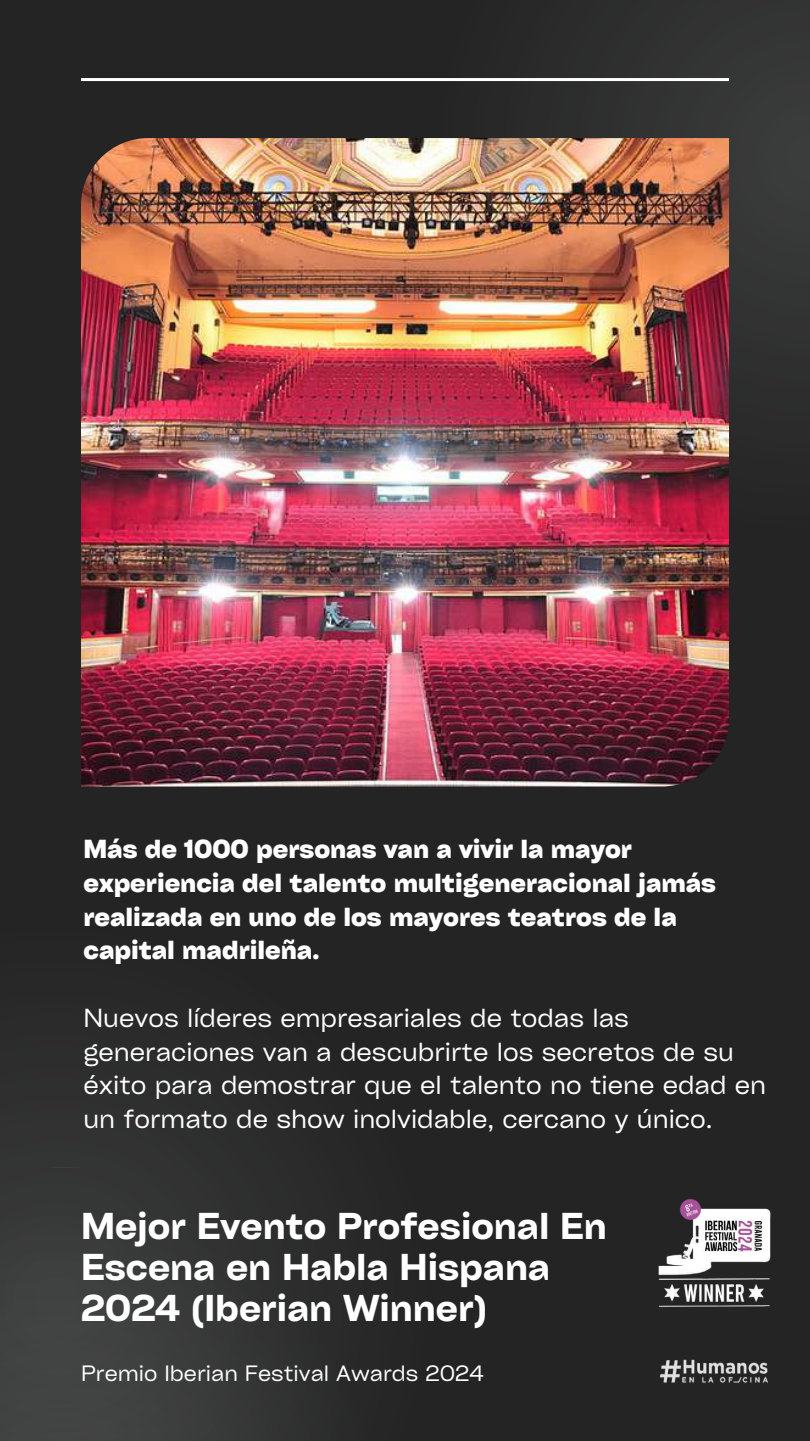
<style>
.page{position:relative;width:810px;height:1441px;background:#fff}
.page>*{position:absolute;margin:0;border:0;box-sizing:border-box;transform-origin:0 0}
.t1{font:35.8px/40.9px "Cy Grotesk Key Demi";color:#fff}
.t2{font:25px/33.8px "Cy Grotesk Key";color:#fff}
.t3{font:700 25px/33.8px "Cy Grotesk Key";color:#fff}
.t4{font:21.2px "Cy Grotesk Key";color:#fff}
</style>
<div class="page">
<div style="left:0;top:0;width:810px;height:1440px;background:#242424"></div>
<svg style="left:384px;top:0;width:426px;height:380px;fill:#303131"></svg>
<div style="left:0;top:1078px;width:234px;height:89px;background:#303030"></div>
<hr style="left:81px;top:78px;width:648px;height:3px;background:#fff">
<img style="left:81px;top:138px;width:648px;height:648px">
<svg style="left:0;top:1167px;width:319px;height:273px;fill:#373838"></svg>
<img style="left:659px;top:1359px;width:109px;height:23px">
<img style="left:658px;top:1199px;width:113px;height:108px">
<p class="t3" style="left:83px;top:830px;width:634px">Más de 1000 personas van a vivir la mayor experiencia del talento multigeneracional jamás realizada en uno de los mayores teatros de la capital madrileña.</p>
<p class="t2" style="left:83px;top:999px;width:684px">Nuevos líderes empresariales de todas las generaciones van a descubrirte los secretos de su éxito para demostrar que el talento no tiene edad en un formato de show inolvidable, cercano y único.</p>
<h1 class="t1" style="left:81px;top:1203px;width:527px">Mejor Evento Profesional En<br>Escena en Habla Hispana<br>2024 (Iberian Winner)</h1>
<p class="t4" style="left:81px;top:1358px;width:404px">Premio Iberian Festival Awards 2024</p>
</div>
